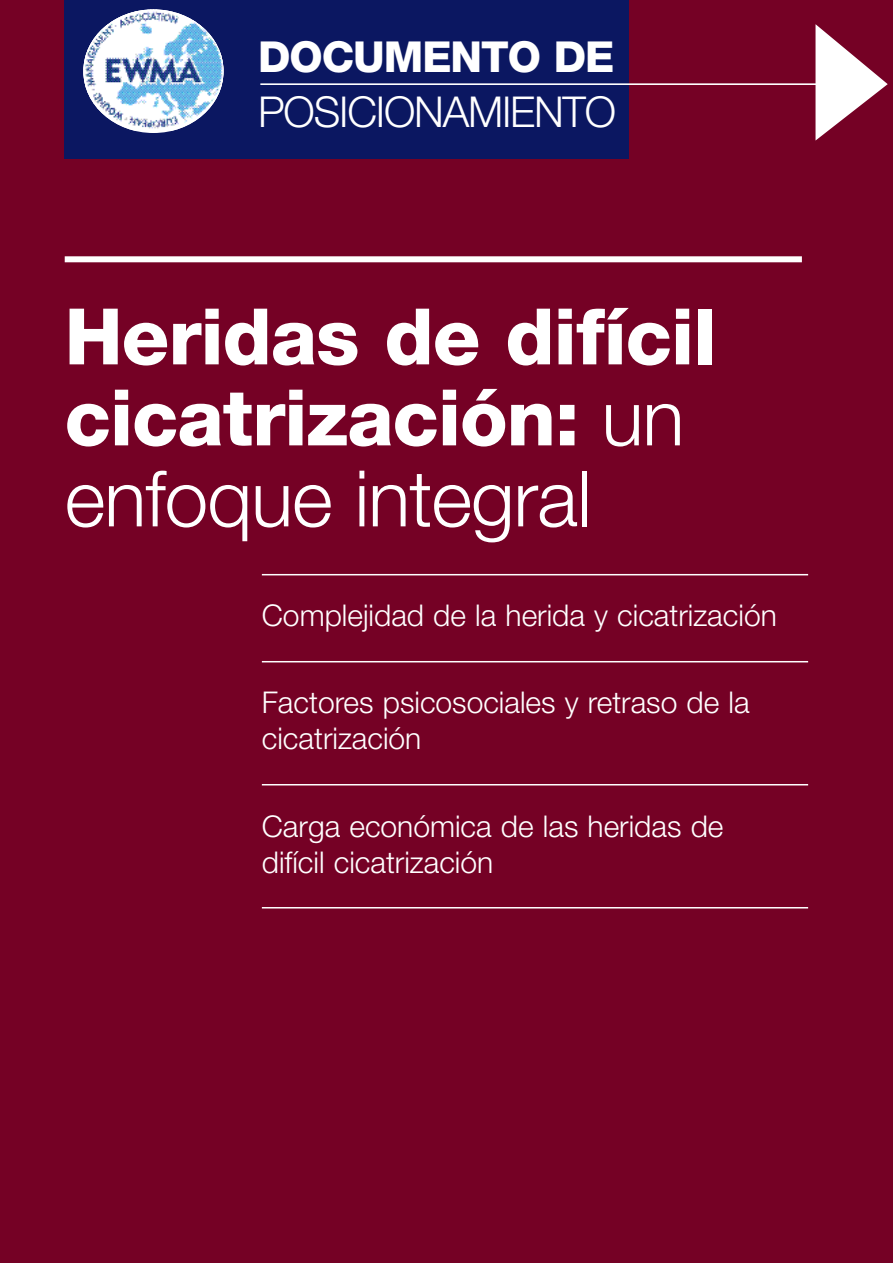
<style>
.page{position:relative;width:893px;height:1263px;background:#fff}
.page>*{position:absolute;margin:0;border:0;box-sizing:border-box;transform-origin:0 0}
.t1{font:800 78px/81px "Helvetica Neue";letter-spacing:-.015em;color:#fff}
.t2{font:800 42.75px "Helvetica Neue";letter-spacing:-.025em;color:#fff}
.t3{font:300 42.6px "Helvetica Neue";letter-spacing:-.03em;color:#fff}
.t4{font:300 30px/36px "Helvetica Neue";color:#fff}
.s1{font-weight:300}
</style>
<div class="page">
<div style="left:0;top:0;width:892px;height:1263px;background:#750125"></div>
<div style="left:64px;top:0;width:564px;height:159px;background:#0b1761"></div>
<hr style="left:260px;top:83px;width:618px;height:2px;background:#fff">
<img style="left:83px;top:9px;width:140px;height:122px">
<div style="left:65px;top:256px;width:736px;height:6px;background:#fff"></div>
<hr style="left:262px;top:574px;width:546px;height:1px;background:#fff">
<hr style="left:262px;top:661px;width:546px;height:1px;background:#fff">
<hr style="left:262px;top:784px;width:546px;height:1px;background:#fff">
<hr style="left:262px;top:907px;width:546px;height:2px;background:#fff">
<svg style="left:815px;top:24px;width:72px;height:117px"></svg>
<h2 class="t2" style="left:258px;top:41px;width:357px">DOCUMENTO DE</h2>
<h3 class="t3" style="left:258px;top:97px;width:359px">POSICIONAMIENTO</h3>
<h1 class="t1" style="left:65px;top:303px;width:653px">Heridas de difícil cicatrización: <span class="s1">un enfoque integral</span></h1>
<p class="t4" style="left:262px;top:601px;width:516px">Complejidad de la herida y cicatrización</p>
<p class="t4" style="left:262px;top:688px;width:489px">Factores psicosociales y retraso de la cicatrización</p>
<p class="t4" style="left:262px;top:811px;width:463px">Carga económica de las heridas de difícil cicatrización</p>
</div>
